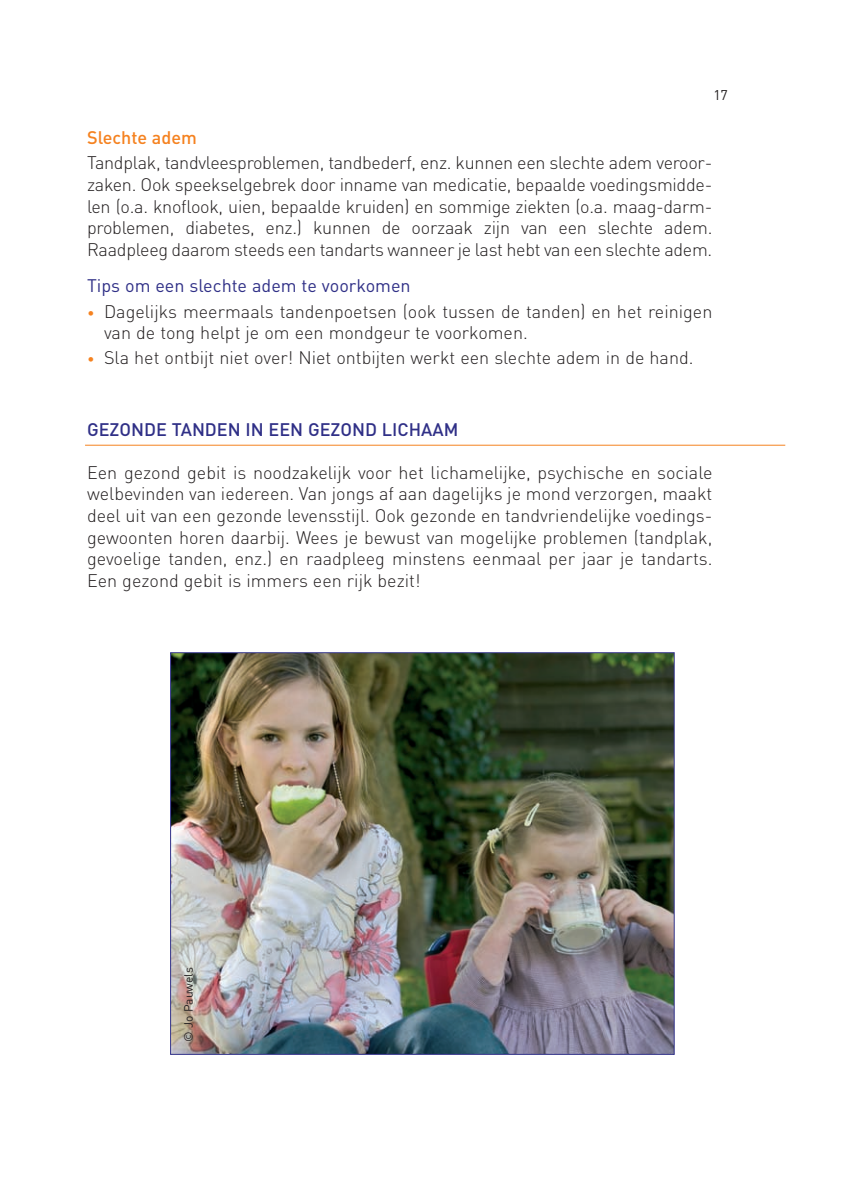
<style>
.page{position:relative;width:842px;height:1191px;background:#fff}
.page>*{position:absolute;margin:0;border:0;box-sizing:border-box;transform-origin:0 0}
.t1{font:300 18px/21.6px "DIN";color:#231f20;text-align:justify}
.t2{font:18px "DIN";color:#303087}
.t3{font:500 18px "DIN";color:#303087}
.t4{font:500 18px "DIN";color:#f58220}
.t5{font:14px "DIN";color:#231f20}
.t6{font:12px "DIN";color:#231f20}
.s1{font-size:14px;color:#f58220}
</style>
<div class="page">
<hr style="left:85px;top:445px;width:700px;height:1px;background:#f58220">
<img style="left:172px;top:654px;width:501px;height:398px">
<p class="t5" style="left:713px;top:87px;width:16px">17</p>
<p class="t4" style="left:87px;top:127px;width:111px">Slechte adem</p>
<p class="t1" style="left:87px;top:152px;width:627px">Tandplak, tandvleesproblemen, tandbederf, enz. kunnen een slechte adem veroor&shy;zaken. Ook speekselgebrek door inname van medicatie, bepaalde voedingsmidde&shy;len (o.a. knoflook, uien, bepaalde kruiden) en sommige ziekten (o.a. maag-darm&shy;problemen, diabetes, enz.) kunnen de oorzaak zijn van een slechte adem.<br>Raadpleeg daarom steeds een tandarts wanneer je last hebt van een slechte adem.</p>
<p class="t2" style="left:87px;top:275px;width:325px">Tips om een slechte adem te voorkomen</p>
<p class="t1" style="left:104px;top:301px;width:610px;text-indent:-17px"><span class="s1">•</span> Dagelijks meermaals tandenpoetsen (ook tussen de tanden) en het reinigen van de tong helpt je om een mondgeur te voorkomen.</p>
<p class="t1" style="left:87px;top:347px;width:608px"><span class="s1">•</span> Sla het ontbijt niet over! Niet ontbijten werkt een slechte adem in de hand.</p>
<p class="t3" style="left:87px;top:419px;width:373px">GEZONDE TANDEN IN EEN GEZOND LICHAAM</p>
<p class="t1" style="left:87px;top:462px;width:627px">Een gezond gebit is noodzakelijk voor het lichamelijke, psychische en sociale welbevinden van iedereen. Van jongs af aan dagelijks je mond verzorgen, maakt deel uit van een gezonde levensstijl. Ook gezonde en tandvriendelijke voedings&shy;gewoonten horen daarbij. Wees je bewust van mogelijke problemen (tandplak, gevoelige tanden, enz.) en raadpleeg minstens eenmaal per jaar je tandarts.<br>Een gezond gebit is immers een rijk bezit!</p>
<p class="t6" style="left:182px;top:1041px;width:76px;rotate:-90deg">© Jo Pauwels</p>
</div>
